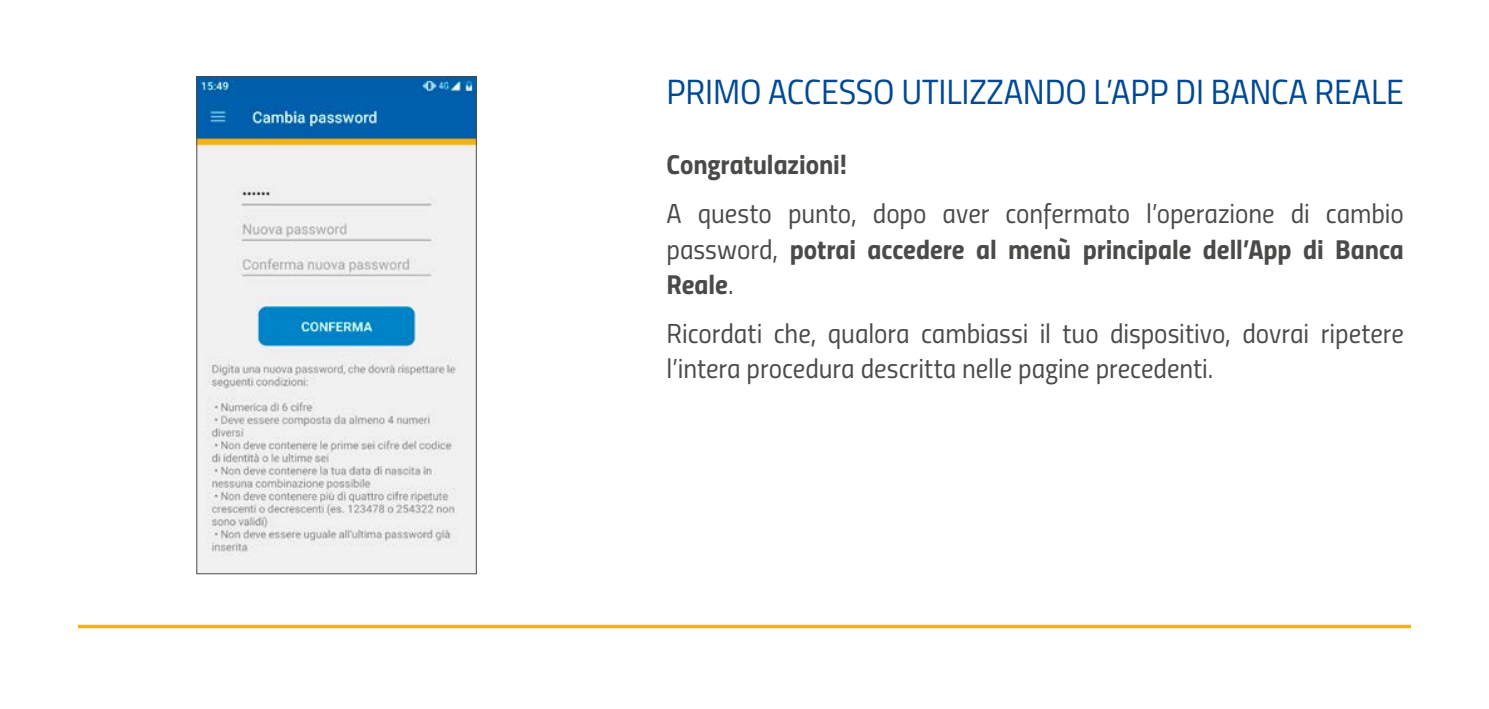
<style>
.page{position:relative;width:1489px;height:709px;background:#fff}
.page>*{position:absolute;margin:0;border:0;box-sizing:border-box;transform-origin:0 0}
.t1{font:35px "Titillium Regular Upright";letter-spacing:-.005em;color:#004996}
.t2{font:27.5px/35px "Titillium Regular Upright";color:#4a4a49}
.t3{font:27.5px/35px "Titillium Bold Upright";color:#4a4a49}
.s1{font-family:"Titillium Regular Upright"}
</style>
<div class="page">
<svg style="left:78px;top:624px;width:1332px;height:4px;background:#f2c32f"></svg>
<img style="left:198px;top:79px;width:276px;height:493px">
<div style="left:196px;top:77px;width:280px;height:497px;border:1px solid #4a4a49"></div>
<p class="t1" style="left:666px;top:66px;width:739px">PRIMO ACCESSO UTILIZZANDO L’APP DI BANCA REALE</p>
<p class="t3" style="left:666px;top:145px;width:182px">Congratulazioni!</p>
<p class="t2" style="left:666px;top:195px;width:739px">A questo punto, dopo aver confermato l’operazione di cambio</p>
<p class="t3" style="left:666px;top:230px;width:739px"><span class="s1">password,</span> potrai accedere al menù principale dell’App di Banca<br>Reale<span class="s1">.</span></p>
<p class="t2" style="left:666px;top:314px;width:739px">Ricordati che, qualora cambiassi il tuo dispositivo, dovrai ripetere l’intera procedura descritta nelle pagine precedenti.</p>
</div>
